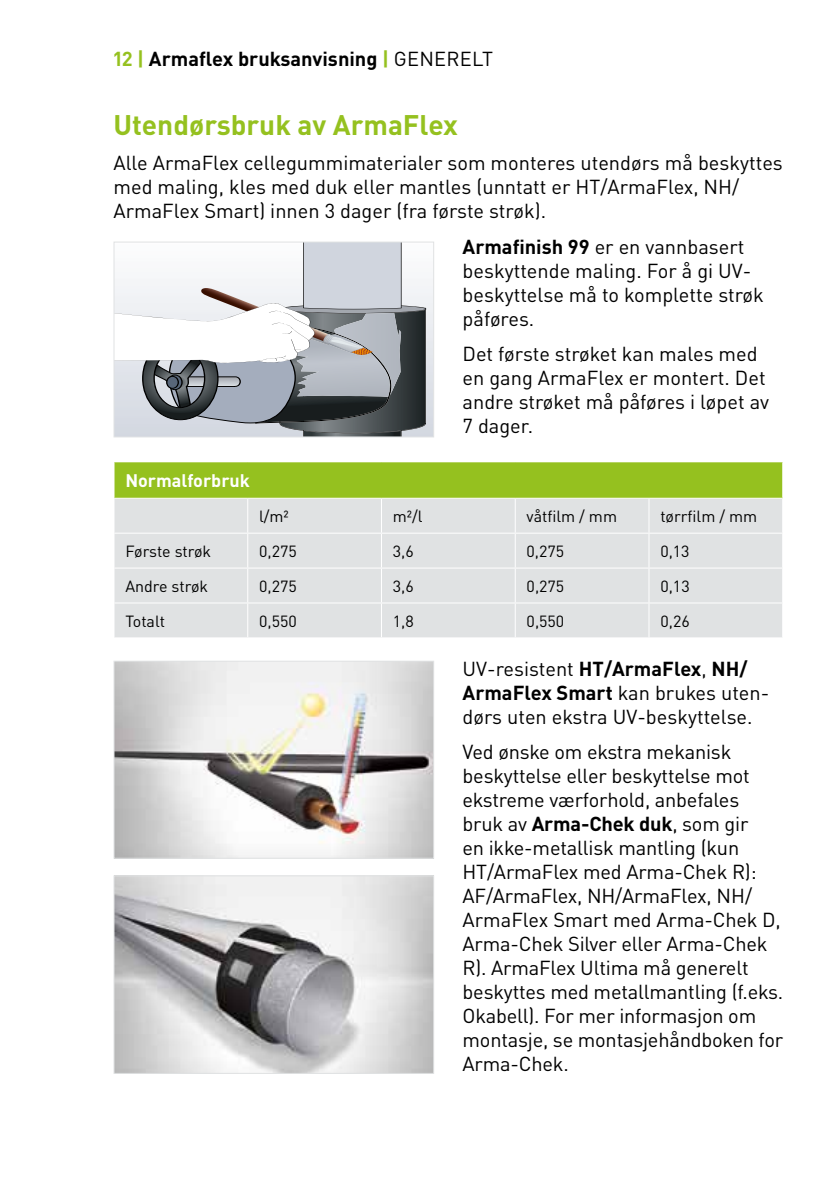
<style>
.page{position:relative;width:840px;height:1191px;background:#fff}
.page>*{position:absolute;margin:0;border:0;box-sizing:border-box;transform-origin:0 0}
.t1{font:700 28px "DIN Pro";color:#95c11f}
.t2{font:20px/24px "DIN Pro";letter-spacing:-.01em;color:#000}
.t3{font:700 20px "DIN Pro";color:#000}
.t4{font:700 18px "DIN Pro";color:#fff}
.t5{font:16px "DIN Pro";color:#000}
.s1{color:#95c11f}
.s2{font-weight:400}
.s3{font-weight:700}
</style>
<div class="page">
<div style="left:114px;top:462px;width:668px;height:36px;background:#95c11f"></div>
<div style="left:114px;top:499px;width:667px;height:138px;background:#e0e2e3"></div>
<hr style="left:781px;top:462px;width:1px;height:36px;background:#fff">
<hr style="left:247px;top:499px;width:1px;height:33px;background:#fff">
<hr style="left:381px;top:499px;width:1px;height:33px;background:#fff">
<hr style="left:514px;top:499px;width:1px;height:33px;background:#fff">
<hr style="left:648px;top:499px;width:1px;height:33px;background:#fff">
<hr style="left:113px;top:532px;width:134px;height:1px;background:#fff">
<hr style="left:247px;top:532px;width:134px;height:1px;background:#fff">
<hr style="left:247px;top:533px;width:1px;height:34px;background:#fff">
<hr style="left:381px;top:532px;width:134px;height:1px;background:#fff">
<hr style="left:381px;top:533px;width:1px;height:34px;background:#fff">
<hr style="left:515px;top:532px;width:133px;height:1px;background:#fff">
<hr style="left:514px;top:533px;width:1px;height:34px;background:#fff">
<hr style="left:648px;top:532px;width:134px;height:1px;background:#fff">
<hr style="left:648px;top:533px;width:1px;height:34px;background:#fff">
<hr style="left:113px;top:567px;width:134px;height:1px;background:#fff">
<hr style="left:247px;top:567px;width:134px;height:1px;background:#fff">
<hr style="left:247px;top:568px;width:1px;height:34px;background:#fff">
<hr style="left:381px;top:567px;width:134px;height:1px;background:#fff">
<hr style="left:381px;top:568px;width:1px;height:34px;background:#fff">
<hr style="left:515px;top:567px;width:133px;height:1px;background:#fff">
<hr style="left:514px;top:568px;width:1px;height:34px;background:#fff">
<hr style="left:648px;top:567px;width:134px;height:1px;background:#fff">
<hr style="left:648px;top:568px;width:1px;height:34px;background:#fff">
<hr style="left:113px;top:602px;width:134px;height:1px;background:#fff">
<hr style="left:247px;top:602px;width:134px;height:1px;background:#fff">
<hr style="left:247px;top:603px;width:1px;height:34px;background:#fff">
<hr style="left:381px;top:602px;width:134px;height:1px;background:#fff">
<hr style="left:381px;top:603px;width:1px;height:34px;background:#fff">
<hr style="left:515px;top:602px;width:133px;height:1px;background:#fff">
<hr style="left:514px;top:603px;width:1px;height:34px;background:#fff">
<hr style="left:648px;top:602px;width:134px;height:1px;background:#fff">
<hr style="left:648px;top:603px;width:1px;height:34px;background:#fff">
<svg style="left:115px;top:243px;width:317px;height:192px"></svg>
<div style="left:113px;top:241px;width:321px;height:196px;border:1px solid #e0e2e3"></div>
<img style="left:115px;top:662px;width:317px;height:194px">
<div style="left:113px;top:660px;width:321px;height:198px;border:1px solid #e0e2e3"></div>
<img style="left:115px;top:877px;width:317px;height:194px">
<div style="left:113px;top:875px;width:321px;height:198px;border:1px solid #e0e2e3"></div>
<p class="t3" style="left:113px;top:42px;width:369px"><span class="s1">12 |</span> Armaflex bruksanvisning <span class="s1">|</span> <span class="s2">Gen er elt</span></p>
<h1 class="t1" style="left:113px;top:101px;width:346px">Utendørsbruk av ArmaFlex</h1>
<p class="t2" style="left:113px;top:149px;width:670px">Alle ArmaFlex cellegummimaterialer som monteres utendørs må beskyttes med maling, kles med duk eller mantles (unntatt er HT/ArmaFlex, NH/<br>ArmaFlex Smart) innen 3 dager (fra første strøk).</p>
<p class="t2" style="left:462px;top:232px;width:302px"><span class="s3">Armafinish 99</span> er en vannbasert beskyttende maling. For å gi UV&shy;beskyttelse må to komplette strøk påføres.</p>
<p class="t2" style="left:462px;top:340px;width:308px">Det første strøket kan males med en gang ArmaFlex er montert. Det andre strøket må påføres i løpet av<br>7 dager.</p>
<p class="t4" style="left:125px;top:465px;width:126px">Normalforbruk</p>
<p class="t5" style="left:259px;top:503px;width:31px">l/m²</p>
<p class="t5" style="left:392px;top:503px;width:31px">m²/l</p>
<p class="t5" style="left:526px;top:503px;width:92px">våtfilm / mm</p>
<p class="t5" style="left:660px;top:503px;width:98px">tørrfilm / mm</p>
<p class="t5" style="left:125px;top:538px;width:87px">Første strøk</p>
<p class="t5" style="left:259px;top:538px;width:39px">0,275</p>
<p class="t5" style="left:392px;top:538px;width:22px">3,6</p>
<p class="t5" style="left:526px;top:538px;width:39px">0,275</p>
<p class="t5" style="left:660px;top:538px;width:31px">0,13</p>
<p class="t5" style="left:125px;top:573px;width:84px">Andre strøk</p>
<p class="t5" style="left:259px;top:573px;width:39px">0,275</p>
<p class="t5" style="left:392px;top:573px;width:22px">3,6</p>
<p class="t5" style="left:526px;top:573px;width:39px">0,275</p>
<p class="t5" style="left:660px;top:573px;width:31px">0,13</p>
<p class="t5" style="left:125px;top:608px;width:41px">Totalt</p>
<p class="t5" style="left:259px;top:608px;width:39px">0,550</p>
<p class="t5" style="left:392px;top:608px;width:22px">1,8</p>
<p class="t5" style="left:526px;top:608px;width:39px">0,550</p>
<p class="t5" style="left:660px;top:608px;width:31px">0,26</p>
<p class="t2" style="left:462px;top:654px;width:308px">UV-resistent <span class="s3">HT/ArmaFlex</span>, <span class="s3">NH/<br>ArmaFlex Smart</span> kan brukes uten&shy;dørs uten ekstra UV-beskyttelse.</p>
<p class="t2" style="left:462px;top:738px;width:322px">Ved ønske om ekstra mekanisk beskyttelse eller beskyttelse mot ekstreme værforhold, anbefales bruk av <span class="s3">Arma-Chek duk</span>, som gir<br>en ikke-metallisk mantling (kun<br>HT/ArmaFlex med Arma-Chek R):<br>AF/ArmaFlex, NH/ArmaFlex, NH/<br>ArmaFlex Smart med Arma-Chek D,<br>Arma-Chek Silver eller Arma-Chek<br>R). ArmaFlex Ultima må generelt beskyttes med metallmantling (f.eks.<br>Okabell). For mer informasjon om montasje, se montasjehåndboken for<br>Arma-Chek.</p>
</div>
